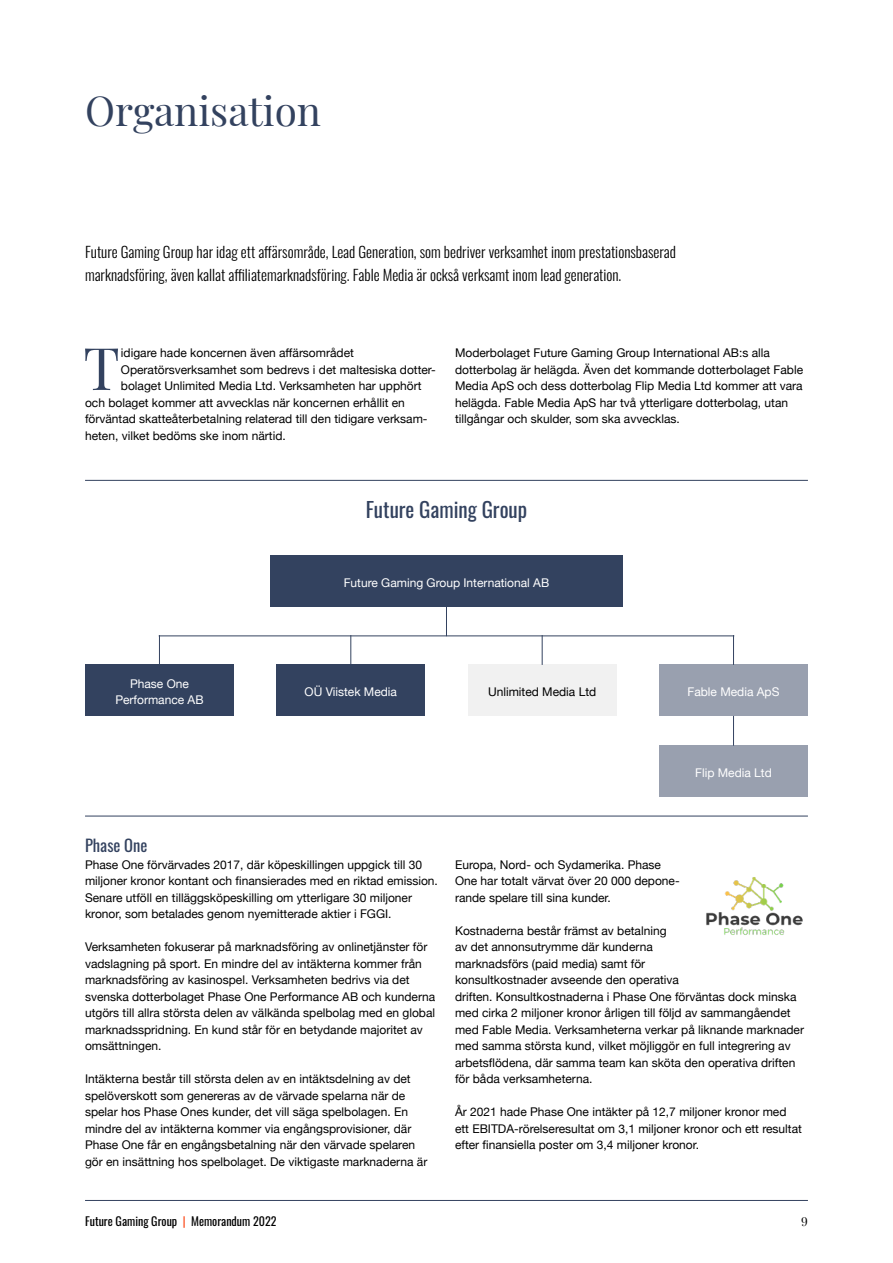
<style>
.page{position:relative;width:893px;height:1263px;background:#fff}
.page>*{position:absolute;margin:0;border:0;box-sizing:border-box;transform-origin:0 0}
.Normal_Anfang{font:58.65px "Playfair Display";color:#33425f}
.t1{font:40.5px "Playfair Display";color:#33425f}
.t2{font:21px "Oswald";color:#33425f}
.t3{font:16.5px "Oswald";color:#33425f}
.Ingress{font:300 15px/22.5px "Oswald";color:#000}
.Normal_Anfang-2{font:12px/16.5px "Helvetica Neue";color:#000}
.t4{font:12px/16.5px "Helvetica Neue";color:#fff;text-align:center}
.t5{font:12px "Oswald";color:#000}
.t6{font:12px "Playfair Display";color:#000}
.s1{color:#fc4a1a}
</style>
<div class="page">
<div style="left:270px;top:555px;width:353px;height:51px;background:#33425f"></div>
<div style="left:85px;top:665px;width:149px;height:51px;background:#33425f"></div>
<div style="left:276px;top:665px;width:149px;height:51px;background:#33425f"></div>
<div style="left:468px;top:665px;width:149px;height:51px;background:#f1f1f1"></div>
<div style="left:659px;top:665px;width:149px;height:51px;background:#99a0af"></div>
<div style="left:659px;top:746px;width:149px;height:51px;background:#99a0af"></div>
<hr style="left:159px;top:635px;width:1px;height:30px;background:#33425f">
<hr style="left:350px;top:635px;width:1px;height:30px;background:#33425f">
<hr style="left:446px;top:606px;width:1px;height:30px;background:#33425f">
<hr style="left:542px;top:635px;width:1px;height:30px;background:#33425f">
<hr style="left:733px;top:635px;width:1px;height:30px;background:#33425f">
<hr style="left:733px;top:716px;width:1px;height:30px;background:#33425f">
<hr style="left:159px;top:635px;width:575px;height:1px;background:#33425f">
<img style="left:706px;top:877px;width:97px;height:58px">
<hr style="left:85px;top:480px;width:723px;height:1px;background:#33425f">
<hr style="left:85px;top:816px;width:723px;height:1px;background:#33425f">
<hr style="left:85px;top:1200px;width:723px;height:1px;background:#33425f">
<h1 class="t1" style="left:85px;top:79px;width:238px">Organisation</h1>
<p class="Ingress" style="left:85px;top:239px;width:592px">Future Gaming Group har idag ett affärsområde, Lead Generation, som bedriver verksamhet inom prestationsbaserad marknadsföring, även kallat affiliatemarknadsföring. Fable Media är också verksamt inom lead generation.</p>
<p class="Normal_Anfang" style="left:83px;top:322px;width:38px">T</p>
<p class="Normal_Anfang-2" style="left:121px;top:345px;width:234px">idigare hade koncernen även affärsområdet</p>
<p class="Normal_Anfang-2" style="left:121px;top:362px;width:315px">Operatörsverksamhet som bedrevs i det maltesiska dotter-</p>
<p class="Normal_Anfang-2" style="left:121px;top:378px;width:302px">bolaget Unlimited Media Ltd. Verksamheten har upphört</p>
<p class="Normal_Anfang-2" style="left:85px;top:395px;width:321px">och bolaget kommer att avvecklas när koncernen erhållit en</p>
<p class="Normal_Anfang-2" style="left:85px;top:411px;width:344px">förväntad skatteåterbetalning relaterad till den tidigare verksam-</p>
<p class="Normal_Anfang-2" style="left:85px;top:428px;width:202px">heten, vilket bedöms ske inom närtid.</p>
<p class="Normal_Anfang-2" style="left:455px;top:345px;width:350px">Moderbolaget Future Gaming Group International AB:s alla dotterbolag är helägda. Även det kommande dotterbolaget Fable Media ApS och dess dotterbolag Flip Media Ltd kommer att vara helägda. Fable Media ApS har två ytterligare dotterbolag, utan tillgångar och skulder, som ska avvecklas.</p>
<h3 class="t2" style="left:366px;top:491px;width:163px">Future Gaming Group</h3>
<p class="t4" style="left:344px;top:575px;width:207px">Future Gaming Group International AB</p>
<p class="t4" style="left:115px;top:676px;width:90px">Phase One<br>Performance AB</p>
<p class="t4" style="left:305px;top:684px;width:94px">OÜ Viistek Media</p>
<p class="Normal_Anfang-2" style="left:488px;top:684px;width:110px">Unlimited Media Ltd</p>
<p class="t4" style="left:687px;top:684px;width:94px">Fable Media ApS</p>
<p class="t4" style="left:695px;top:765px;width:78px">Flip Media Ltd</p>
<h3 class="t3" style="left:85px;top:831px;width:64px">Phase One</h3>
<p class="Normal_Anfang-2" style="left:85px;top:857px;width:354px">Phase One förvärvades 2017, där köpeskillingen uppgick till 30 miljoner kronor kontant och finansierades med en riktad emission.<br>Senare utföll en tilläggsköpeskilling om ytterligare 30 miljoner kronor, som betalades genom nyemitterade aktier i FGGI.</p>
<p class="Normal_Anfang-2" style="left:85px;top:939px;width:352px">Verksamheten fokuserar på marknadsföring av onlinetjänster för vadslagning på sport. En mindre del av intäkterna kommer från marknadsföring av kasinospel. Verksamheten bedrivs via det svenska dotterbolaget Phase One Performance AB och kunderna utgörs till allra största delen av välkända spelbolag med en global marknadsspridning. En kund står för en betydande majoritet av omsättningen.</p>
<p class="Normal_Anfang-2" style="left:85px;top:1071px;width:344px">Intäkterna består till största delen av en intäktsdelning av det spelöverskott som genereras av de värvade spelarna när de spelar hos Phase Ones kunder, det vill säga spelbolagen. En mindre del av intäkterna kommer via engångsprovisioner, där Phase One får en engångsbetalning när den värvade spelaren gör en insättning hos spelbolaget. De viktigaste marknaderna är</p>
<p class="Normal_Anfang-2" style="left:455px;top:857px;width:226px">Europa, Nord- och Sydamerika. Phase<br>One har totalt värvat över 20 000 depone&shy;rande spelare till sina kunder.</p>
<p class="Normal_Anfang-2" style="left:455px;top:923px;width:350px">Kostnaderna består främst av betalning<br>av det annonsutrymme där kunderna<br>marknadsförs (paid media) samt för<br>konsultkostnader avseende den operativa<br>driften. Konsultkostnaderna i Phase One förväntas dock minska med cirka 2 miljoner kronor årligen till följd av sammangåendet med Fable Media. Verksamheterna verkar på liknande marknader med samma största kund, vilket möjliggör en full integrering av arbetsflödena, där samma team kan sköta den operativa driften för båda verksamheterna.</p>
<p class="Normal_Anfang-2" style="left:455px;top:1104px;width:348px">År 2021 hade Phase One intäkter på 12,7 miljoner kronor med ett EBITDA-rörelseresultat om 3,1 miljoner kronor och ett resultat efter finansiella poster om 3,4 miljoner kronor.</p>
<p class="t5" style="left:85px;top:1210px;width:193px">Future Gaming Group <span class="s1">|</span> Memorandum 2022</p>
<p class="t6" style="left:801px;top:1212px;width:8px">9</p>
</div>
